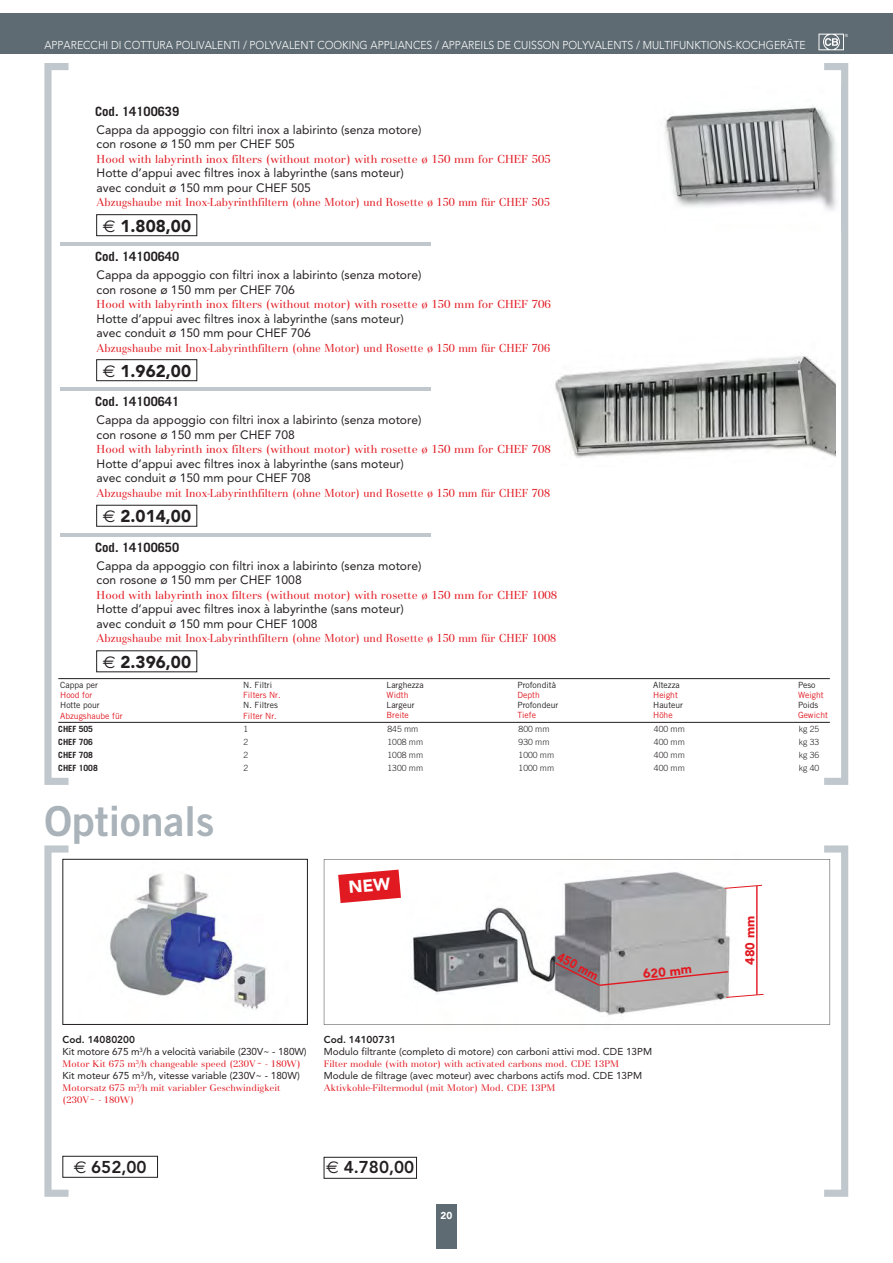
<style>
.page{position:relative;width:893px;height:1263px;background:#fff}
.page>*{position:absolute;margin:0;border:0;box-sizing:border-box;transform-origin:0 0}
.t1{font:41.25px "Trade Gothic LT Std Bd 2";color:#a9b3b9}
.t2{font:900 17.1px "Avenir LT Std";color:#231f20}
.t3{font:800 17.1px "Avenir LT Std";color:#231f20}
.t4{font:700 12.75px "Trade Gothic LT Std";color:#231f20}
.t5{font:900 12.75px "Avenir LT Std";color:#e11a22}
.t6{font:900 12.75px "Avenir LT Std";color:#e11a22;scale:.9 1}
.t7{font:12.15px/14.5px "Avenir LT Std";color:#231f20}
.t8{font:12.15px "Basilia T";color:#e11a22;scale:.95 1}
.t9{font:12.15px "Basilia T";color:#e11a22}
.t10{font:300 11.4px "Avenir LT Std";color:#fff;scale:.92 1}
.t11{font:9.9px/12px "Avenir LT Std";color:#231f20}
.t12{font:9.9px/12px "Basilia T";color:#e11a22}
.t13{font:800 9.9px "Avenir LT Std";color:#231f20}
.t14{font:900 9.9px "Avenir LT Std";color:#fff}
.t15{font:8.55px "Trade Gothic LT Std";color:#231f20}
.t16{font:300 8.55px "Trade Gothic LT Std";color:#231f20}
.t17{font:8.55px "Trade Gothic LT Std";color:#e11a22}
.t18{font:700 8.55px "Trade Gothic LT Std";color:#231f20}
.t19{font:4.2px "Helvetica Neue LT Std";color:#fff}
.s1{font-family:"Euro Sans Std";font-weight:400}
.s2{font-weight:800}
</style>
<div class="page">
<img style="left:665px;top:105px;width:159px;height:102px">
<img style="left:555px;top:356px;width:269px;height:102px">
<div style="left:436px;top:1205px;width:20px;height:44px;background:#5e6b72"></div>
<div style="left:0;top:13px;width:880px;height:41px;background:#5e6b72"></div>
<svg style="left:818px;top:34px;width:26px;height:16px"></svg>
<div style="left:880px;top:13px;width:13px;height:41px;background:#5e6b72"></div>
<svg style="left:44px;top:63px;width:25px;height:722px"></svg>
<svg style="left:824px;top:63px;width:24px;height:722px"></svg>
<hr style="left:58px;top:678px;width:772px;height:1px;background:#231f20">
<hr style="left:58px;top:722px;width:772px;height:1px;background:#231f20">
<hr style="left:60px;top:242px;width:370px;height:4px;background:#c0c8cd">
<hr style="left:60px;top:387px;width:370px;height:4px;background:#c0c8cd">
<hr style="left:60px;top:533px;width:370px;height:3px;background:#c0c8cd">
<svg style="left:69px;top:859px;width:239px;height:319px"></svg>
<img style="left:79px;top:861px;width:210px;height:161px">
<svg style="left:324px;top:859px;width:500px;height:166px"></svg>
<div style="left:324px;top:1157px;width:93px;height:22px;border:1px solid #231f20"></div>
<div style="left:96px;top:214px;width:101px;height:22px;border:1px solid #231f20"></div>
<div style="left:96px;top:359px;width:101px;height:22px;border:1px solid #231f20"></div>
<div style="left:96px;top:505px;width:101px;height:21px;border:1px solid #231f20"></div>
<svg style="left:554px;top:961px;width:176px;height:26px;background:#a99ea0"></svg>
<svg style="left:724px;top:885px;width:38px;height:4px"></svg>
<hr style="left:756px;top:886px;width:1px;height:109px;background:#e11a22">
<svg style="left:726px;top:994px;width:38px;height:4px"></svg>
<svg style="left:44px;top:845px;width:25px;height:352px"></svg>
<svg style="left:824px;top:845px;width:24px;height:352px"></svg>
<svg style="left:338px;top:870px;width:63px;height:33px;background:#e64248"></svg>
<p class="t10" style="left:44px;top:41px;width:829px">APPARECCHI DI COTTURA POLIVALENTI / POLYVALENT COOKING APPLIANCES / APPAREILS DE CUISSON POLYVALENTS / MULTIFUNKTIONS-KOCHGERÄTE</p>
<p class="t19" style="left:845px;top:33px;width:5px">®</p>
<p class="t4" style="left:95px;top:106px;width:86px">Cod. 14100639</p>
<p class="t7" style="left:97px;top:123px;width:326px">Cappa da appoggio con filtri inox a labirinto (senza motore) con rosone ø 150 mm per CHEF 505</p>
<p class="t9" style="left:97px;top:154px;width:456px">Hood with labyrinth inox filters (without motor) with rosette ø 150 mm for CHEF 505</p>
<p class="t7" style="left:97px;top:167px;width:309px">Hotte d’appui avec filtres inox à labyrinthe (sans moteur) avec conduit ø 150 mm pour CHEF 505</p>
<p class="t8" style="left:97px;top:198px;width:479px">Abzugshaube mit Inox-Labyrinthfiltern (ohne Motor) und Rosette ø 150 mm für CHEF 505</p>
<h2 class="t2" style="left:103px;top:219px;width:90px"><span class="s1">€</span> 1.808,00</h2>
<p class="t4" style="left:95px;top:252px;width:86px">Cod. 14100640</p>
<p class="t7" style="left:97px;top:269px;width:326px">Cappa da appoggio con filtri inox a labirinto (senza motore) con rosone ø 150 mm per CHEF 706</p>
<p class="t9" style="left:97px;top:300px;width:456px">Hood with labyrinth inox filters (without motor) with rosette ø 150 mm for CHEF 706</p>
<p class="t7" style="left:97px;top:312px;width:309px">Hotte d’appui avec filtres inox à labyrinthe (sans moteur) avec conduit ø 150 mm pour CHEF 706</p>
<p class="t8" style="left:97px;top:343px;width:479px">Abzugshaube mit Inox-Labyrinthfiltern (ohne Motor) und Rosette ø 150 mm für CHEF 706</p>
<h2 class="t2" style="left:103px;top:364px;width:90px"><span class="s1">€</span> 1.962,00</h2>
<p class="t4" style="left:95px;top:397px;width:86px">Cod. 14100641</p>
<p class="t7" style="left:97px;top:414px;width:326px">Cappa da appoggio con filtri inox a labirinto (senza motore) con rosone ø 150 mm per CHEF 708</p>
<p class="t9" style="left:97px;top:445px;width:456px">Hood with labyrinth inox filters (without motor) with rosette ø 150 mm for CHEF 708</p>
<p class="t7" style="left:97px;top:457px;width:309px">Hotte d’appui avec filtres inox à labyrinthe (sans moteur) avec conduit ø 150 mm pour CHEF 708</p>
<p class="t8" style="left:97px;top:488px;width:479px">Abzugshaube mit Inox-Labyrinthfiltern (ohne Motor) und Rosette ø 150 mm für CHEF 708</p>
<h2 class="t2" style="left:103px;top:509px;width:90px"><span class="s1">€</span> 2.014,00</h2>
<p class="t4" style="left:95px;top:542px;width:86px">Cod. 14100650</p>
<p class="t7" style="left:97px;top:559px;width:326px">Cappa da appoggio con filtri inox a labirinto (senza motore) con rosone ø 150 mm per CHEF 1008</p>
<p class="t9" style="left:97px;top:590px;width:462px">Hood with labyrinth inox filters (without motor) with rosette ø 150 mm for CHEF 1008</p>
<p class="t7" style="left:97px;top:603px;width:309px">Hotte d’appui avec filtres inox à labyrinthe (sans moteur) avec conduit ø 150 mm pour CHEF 1008</p>
<p class="t8" style="left:97px;top:634px;width:485px">Abzugshaube mit Inox-Labyrinthfiltern (ohne Motor) und Rosette ø 150 mm für CHEF 1008</p>
<h2 class="t2" style="left:103px;top:655px;width:90px"><span class="s1">€</span> 2.396,00</h2>
<p class="t15" style="left:60px;top:682px;width:39px">Cappa per</p>
<p class="t17" style="left:60px;top:692px;width:34px">Hood for</p>
<p class="t15" style="left:60px;top:702px;width:41px">Hotte pour</p>
<p class="t17" style="left:60px;top:712px;width:64px">Abzugshaube für</p>
<p class="t15" style="left:243px;top:682px;width:30px">N. Filtri</p>
<p class="t17" style="left:243px;top:692px;width:39px">Filters Nr.</p>
<p class="t15" style="left:243px;top:702px;width:36px">N. Filtres</p>
<p class="t17" style="left:243px;top:712px;width:35px">Filter Nr.</p>
<p class="t15" style="left:387px;top:681px;width:39px">Larghezza</p>
<p class="t17" style="left:387px;top:692px;width:23px">Width</p>
<p class="t15" style="left:387px;top:702px;width:30px">Largeur</p>
<p class="t17" style="left:387px;top:712px;width:24px">Breite</p>
<p class="t15" style="left:517px;top:681px;width:40px">Profondità</p>
<p class="t17" style="left:517px;top:692px;width:24px">Depth</p>
<p class="t15" style="left:517px;top:702px;width:42px">Profondeur</p>
<p class="t17" style="left:517px;top:712px;width:20px">Tiefe</p>
<p class="t15" style="left:653px;top:681px;width:28px">Altezza</p>
<p class="t17" style="left:653px;top:692px;width:26px">Height</p>
<p class="t15" style="left:653px;top:702px;width:31px">Hauteur</p>
<p class="t17" style="left:653px;top:712px;width:21px">Höhe</p>
<p class="t15" style="left:798px;top:681px;width:19px">Peso</p>
<p class="t17" style="left:798px;top:692px;width:27px">Weight</p>
<p class="t15" style="left:798px;top:702px;width:22px">Poids</p>
<p class="t17" style="left:798px;top:712px;width:31px">Gewicht</p>
<p class="t18" style="left:58px;top:726px;width:36px">CHEF 505</p>
<p class="t16" style="left:244px;top:726px;width:6px">1</p>
<p class="t16" style="left:387px;top:726px;width:32px">845 mm</p>
<p class="t16" style="left:518px;top:726px;width:32px">800 mm</p>
<p class="t16" style="left:654px;top:726px;width:32px">400 mm</p>
<p class="t16" style="left:799px;top:726px;width:22px">kg 25</p>
<p class="t18" style="left:58px;top:739px;width:36px">CHEF 706</p>
<p class="t16" style="left:244px;top:739px;width:6px">2</p>
<p class="t16" style="left:387px;top:739px;width:37px">1008 mm</p>
<p class="t16" style="left:518px;top:739px;width:32px">930 mm</p>
<p class="t16" style="left:654px;top:739px;width:32px">400 mm</p>
<p class="t16" style="left:799px;top:739px;width:22px">kg 33</p>
<p class="t18" style="left:58px;top:752px;width:36px">CHEF 708</p>
<p class="t16" style="left:244px;top:752px;width:6px">2</p>
<p class="t16" style="left:387px;top:752px;width:37px">1008 mm</p>
<p class="t16" style="left:518px;top:752px;width:37px">1000 mm</p>
<p class="t16" style="left:654px;top:752px;width:32px">400 mm</p>
<p class="t16" style="left:799px;top:752px;width:22px">kg 36</p>
<p class="t18" style="left:58px;top:764px;width:41px">CHEF 1008</p>
<p class="t16" style="left:244px;top:764px;width:6px">2</p>
<p class="t16" style="left:387px;top:764px;width:37px">1300 mm</p>
<p class="t16" style="left:518px;top:764px;width:37px">1000 mm</p>
<p class="t16" style="left:654px;top:764px;width:32px">400 mm</p>
<p class="t16" style="left:799px;top:764px;width:22px">kg 40</p>
<h1 class="t1" style="left:44px;top:797px;width:171px">Optionals</h1>
<p class="t6" style="left:561px;top:952px;width:50px;rotate:27deg">450 mm</p>
<p class="t5" style="left:642px;top:969px;width:50px;rotate:-6deg">620 mm</p>
<p class="t11" style="left:63px;top:1034px;width:246px"><span class="s2">Cod. 14080200<br></span>Kit motore 675 m<sup>3</sup>/h a velocità variabile (230V~ - 180W)</p>
<p class="t12" style="left:63px;top:1059px;width:240px">Motor Kit 675 m<sup>3</sup>/h changeable speed (230V~ - 180W)</p>
<p class="t11" style="left:63px;top:1070px;width:239px">Kit moteur 675 m<sup>3</sup>/h, vitesse variable (230V~ - 180W)</p>
<p class="t12" style="left:63px;top:1082px;width:219px">Motorsatz 675 m<sup>3</sup>/h mit variabler Geschwindigkeit (230V~ - 180W)</p>
<p class="t13" style="left:324px;top:1035px;width:74px">Cod. 14100731</p>
<p class="t11" style="left:324px;top:1046px;width:330px">Modulo filtrante (completo di motore) con carboni attivi mod. CDE 13PM</p>
<p class="t12" style="left:324px;top:1059px;width:297px">Filter module (with motor) with activated carbons mod. CDE 13PM</p>
<p class="t11" style="left:324px;top:1070px;width:320px">Module de filtrage (avec moteur) avec charbons actifs mod. CDE 13PM</p>
<p class="t12" style="left:324px;top:1082px;width:233px">Aktivkohle-Filtermodul (mit Motor) Mod. CDE 13PM</p>
<h2 class="t3" style="left:74px;top:1160px;width:74px"><span class="s1">€</span> 652,00</h2>
<h2 class="t3" style="left:326px;top:1160px;width:90px"><span class="s1">€</span> 4.780,00</h2>
<p class="t14" style="left:440px;top:1211px;width:13px">20</p>
<p class="t5" style="left:745px;top:965px;width:50px;rotate:-90deg">480 mm</p>
</div>
